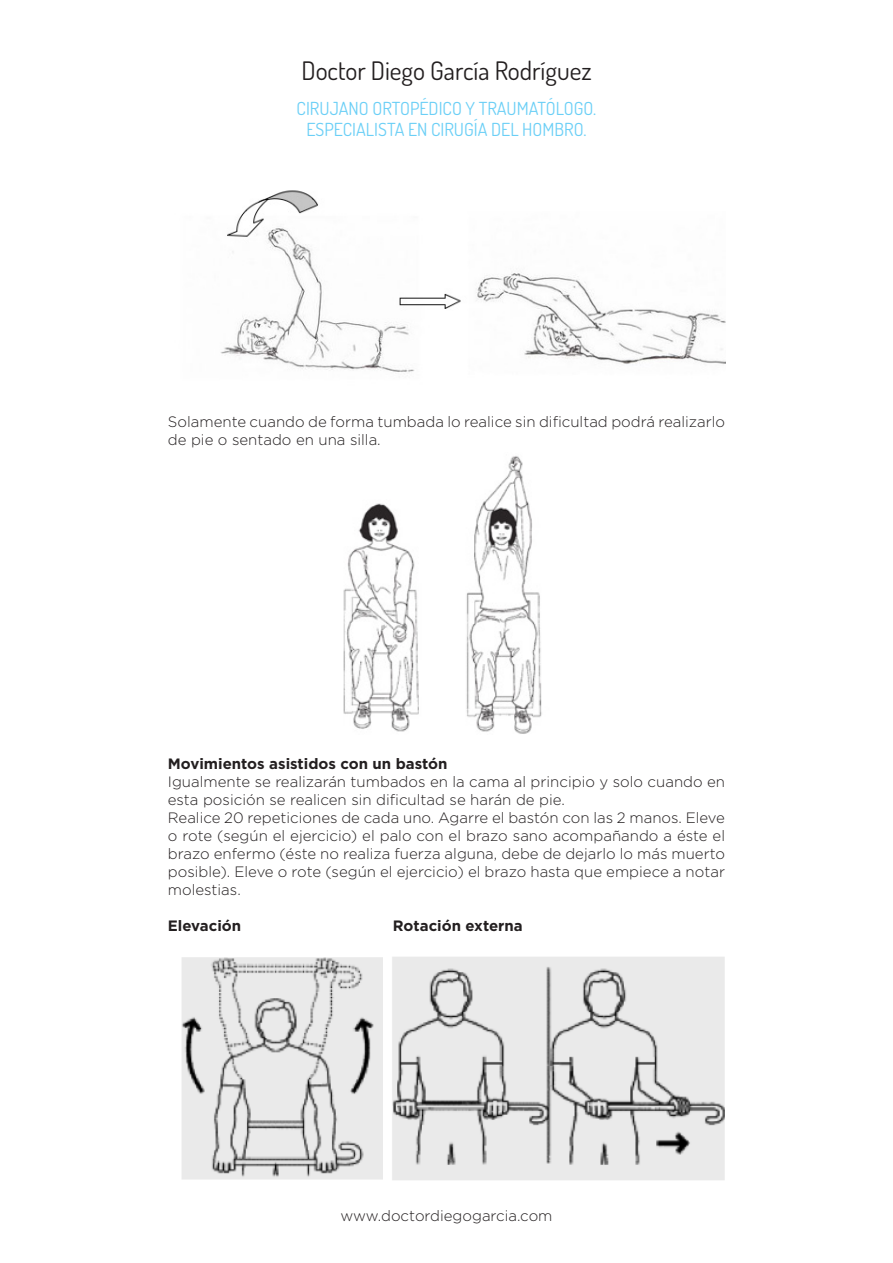
<style>
.page{position:relative;width:893px;height:1263px;background:#fff}
.page>*{position:absolute;margin:0;border:0;box-sizing:border-box;transform-origin:0 0}
.t1{font:25.5px "Dosis";color:#231f20}
.t2{font:18px "Dosis";color:#6bcff6}
.t3{font:300 15px/18px "Gotham";color:#231f20}
.t4{font:700 15px "Gotham";color:#231f20}
</style>
<div class="page">
<img style="left:220px;top:190px;width:505px;height:182px">
<img style="left:343px;top:456px;width:199px;height:278px">
<img style="left:181px;top:957px;width:202px;height:223px">
<img style="left:392px;top:957px;width:333px;height:223px">
<p class="t1" style="left:301px;top:54px;width:292px">Doctor Diego García Rodríguez</p>
<p class="t2" style="left:297px;top:96px;width:301px">CIRUJANO ORTOPÉDICO Y TRAUMATÓLOGO.</p>
<p class="t2" style="left:306px;top:118px;width:282px">ESPECIALISTA EN CIRUGÍA DEL HOMBRO.</p>
<p class="t3" style="left:168px;top:412px;width:559px">Solamente cuando de forma tumbada lo realice sin dificultad podrá realizarlo de pie o sentado en una silla.</p>
<p class="t4" style="left:168px;top:754px;width:281px">Movimientos asistidos con un bastón</p>
<p class="t3" style="left:168px;top:772px;width:559px">Igualmente se realizarán tumbados en la cama al principio y solo cuando en esta posición se realicen sin dificultad se harán de pie.</p>
<p class="t3" style="left:168px;top:808px;width:559px;text-align:justify">Realice 20 repeticiones de cada uno. Agarre el bastón con las 2 manos. Eleve o rote (según el ejercicio) el palo con el brazo sano acompañando a éste el brazo enfermo (éste no realiza fuerza alguna, debe de dejarlo lo más muerto posible). Eleve o rote (según el ejercicio) el brazo hasta que empiece a notar molestias.</p>
<p class="t4" style="left:168px;top:916px;width:75px">Elevación</p>
<p class="t4" style="left:393px;top:916px;width:131px">Rotación externa</p>
<p class="t3" style="left:340px;top:1206px;width:214px">www.doctordiegogarcia.com</p>
</div>
